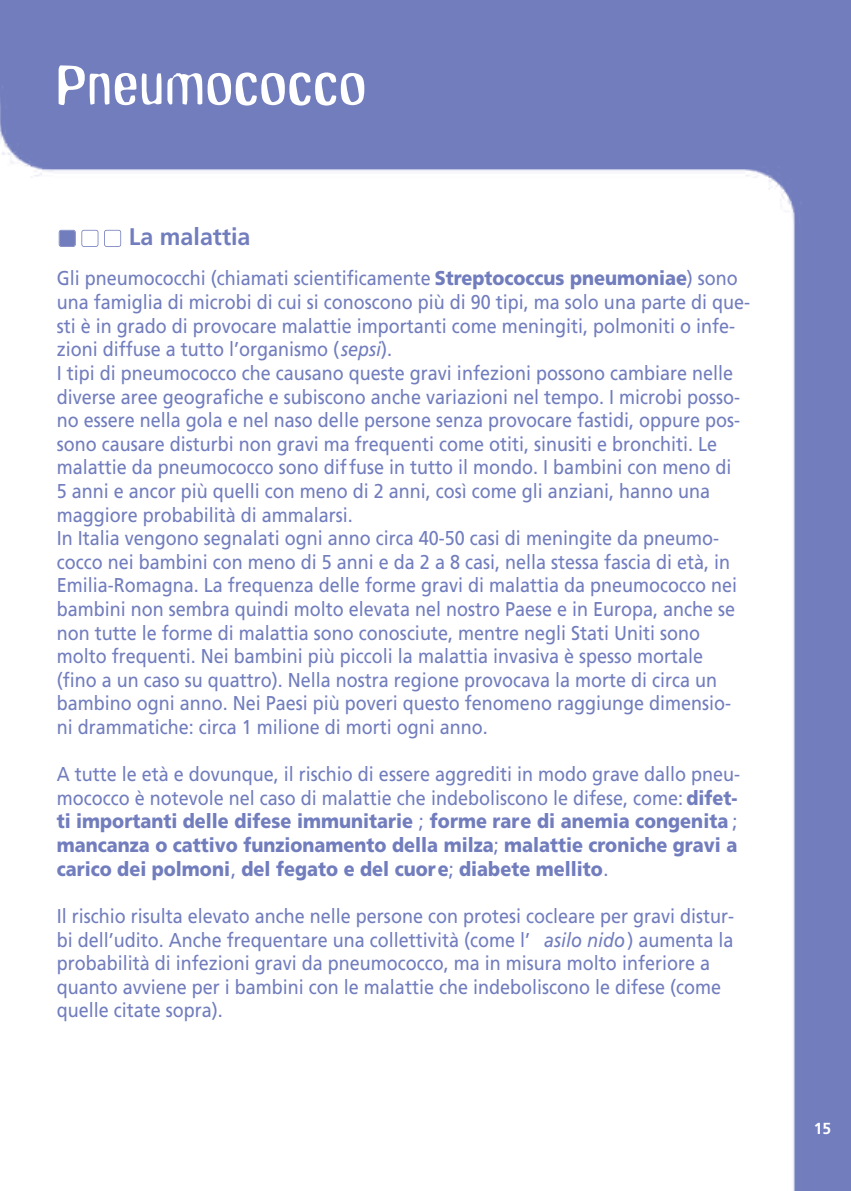
<style>
.page{position:relative;width:851px;height:1191px;background:#fff}
.page>*{position:absolute;margin:0;border:0;box-sizing:border-box;transform-origin:0 0}
.t1{font:60px "Broken Wing";letter-spacing:.02em;color:#fff;scale:1.2 1}
.t2{font:700 24px "Frutiger";color:#717dbd}
.t3{font:20px/23.6px "Frutiger";color:#717dbd;scale:.9 1}
.t4{font:900 20px/23.6px "Frutiger";color:#717dbd;scale:.9 1}
.t5{font:700 16px "Frutiger";color:#fff}
.s1{font-weight:900}
.s2{font-style:italic}
.s3{font-weight:400}
</style>
<div class="page">
<img style="left:0;top:0;width:850px;height:1191px">
<div style="left:59px;top:231px;width:16px;height:15px;background:#717dbd;border-radius:2px"></div>
<div style="left:59px;top:230px;width:17px;height:17px;border:2px solid #717dbd;border-radius:2px"></div>
<div style="left:81px;top:230px;width:17px;height:17px;border:2px solid #717dbd;border-radius:2px"></div>
<div style="left:104px;top:230px;width:17px;height:17px;border:2px solid #717dbd;border-radius:2px"></div>
<h1 class="t1" style="left:57px;top:56px;width:260px">Pneumococco</h1>
<p class="t2" style="left:129px;top:222px;width:123px">La malattia</p>
<p class="t3" style="left:57px;top:267px;width:771px">Gli pneumococchi (chiamati scientificamente <span class="s1">Streptococcus pneumoniae</span>) sono una famiglia di microbi di cui si conoscono più di 90 tipi, ma solo una parte di que&shy;sti è in grado di provocare malattie importanti come meningiti, polmoniti o infe&shy;zioni diffuse a tutto l’organismo (<span class="s2">sepsi</span>).<br>I tipi di pneumococco che causano queste gravi infezioni possono cambiare nelle diverse aree geografiche e subiscono anche variazioni nel tempo. I microbi posso&shy;no essere nella gola e nel naso delle persone senza provocare fastidi, oppure pos&shy;sono causare disturbi non gravi ma frequenti come otiti, sinusiti e bronchiti. Le malattie da pneumococco sono diffuse in tutto il mondo. I bambini con meno di<br>5 anni e ancor più quelli con meno di 2 anni, così come gli anziani, hanno una maggiore probabilità di ammalarsi.<br>In Italia vengono segnalati ogni anno circa 40-50 casi di meningite da pneumo&shy;cocco nei bambini con meno di 5 anni e da 2 a 8 casi, nella stessa fascia di età, in Emilia-Romagna. La frequenza delle forme gravi di malattia da pneumococco nei bambini non sembra quindi molto elevata nel nostro Paese e in Europa, anche se non tutte le forme di malattia sono conosciute, mentre negli Stati Uniti sono molto frequenti. Nei bambini più piccoli la malattia invasiva è spesso mortale<br>(fino a un caso su quattro). Nella nostra regione provocava la morte di circa un bambino ogni anno. Nei Paesi più poveri questo fenomeno raggiunge dimensio&shy;ni drammatiche: circa 1 milione di morti ogni anno.</p>
<p class="t4" style="left:57px;top:762px;width:760px"><span class="s3">A tutte le età e dovunque, il rischio di essere aggrediti in modo grave dallo pneu&shy;mococco è notevole nel caso di malattie che indeboliscono le difese, come:</span> difet&shy;ti importanti delle difese immunitarie <span class="s3">;</span> forme rare di anemia congenita <span class="s3">; </span>mancanza o cattivo funzionamento della milza<span class="s3">;</span> malattie croniche gravi a carico dei polmoni<span class="s3">,</span> del fegato e del cuore<span class="s3">;</span> diabete mellito<span class="s3">.</span></p>
<p class="t3" style="left:57px;top:904px;width:754px">Il rischio risulta elevato anche nelle persone con protesi cocleare per gravi distur&shy;bi dell’udito. Anche frequentare una collettività (come l’ <span class="s2">asilo nido</span>) aumenta la probabilità di infezioni gravi da pneumococco, ma in misura molto inferiore a quanto avviene per i bambini con le malattie che indeboliscono le difese (come quelle citate sopra).</p>
<p class="t5" style="left:813px;top:1119px;width:19px">15</p>
</div>
